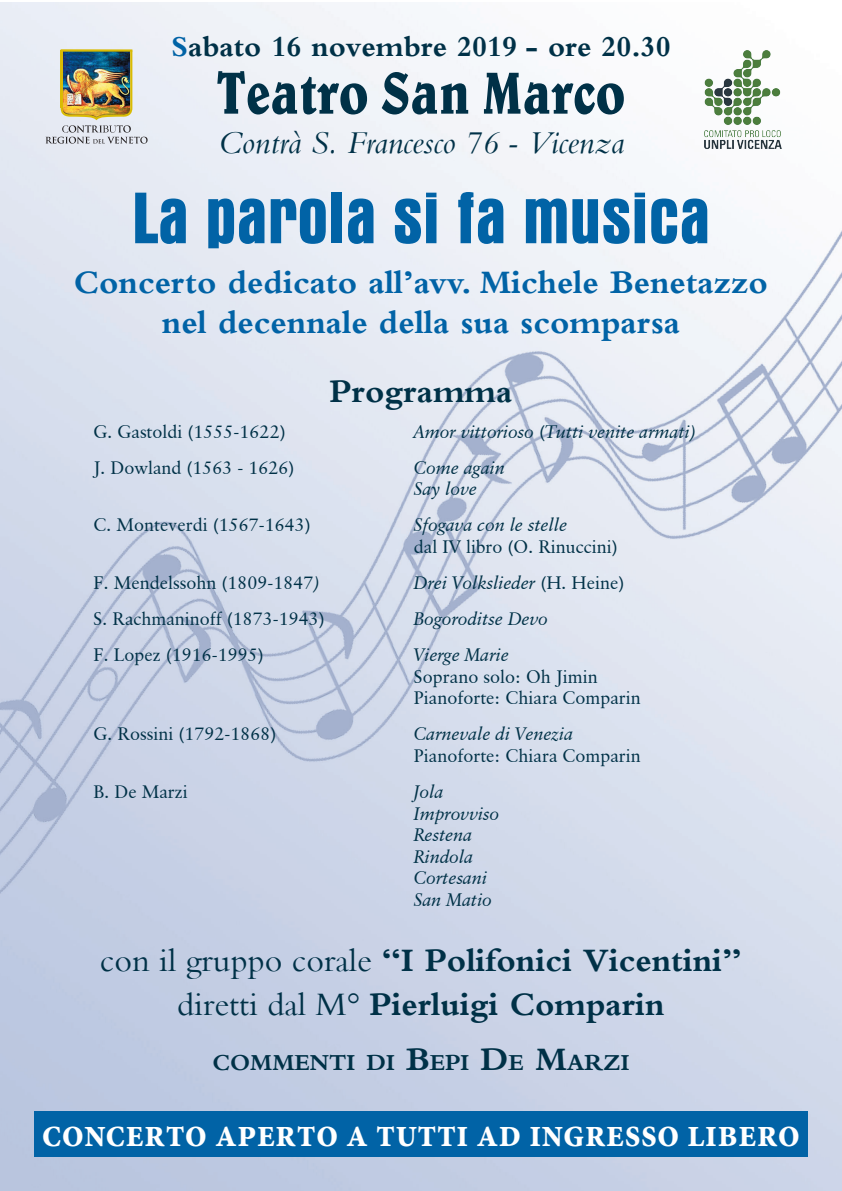
<style>
.page{position:relative;width:842px;height:1191px;background:#fff}
.page>*{position:absolute;margin:0;border:0;box-sizing:border-box;transform-origin:0 0}
.t1{font:700 condensed 74px "Aurora BT";color:#0163a6}
.t2{font:condensed 60px "Belwe BT";color:#003147}
.t3{font:700 40px "Minion Pro";color:#fff;scale:.9 1}
.t4{font:700 34px/43.6px "Bembo";color:#003147;text-align:center}
.t5{font:700 34px/40.8px "Bembo";color:#0163a6;text-align:center}
.t6{font:italic 33px "Bembo";color:#003147}
.t7{font:700 30px "Bembo";color:#003147}
.t8{font:700 23.8px "Bembo";color:#003147}
.t9{font:18px/21.6px "Classical Garamond BT";color:#003147}
.t10{font:italic 18px/21.6px "Classical Garamond BT";color:#003147}
.s1{color:#0163a6}
.s2{font-style:normal}
.s3{font-style:italic}
.s4{font-weight:400}
.s5{font-size:34px}
</style>
<div class="page">
<img style="left:0;top:2px;width:842px;height:1189px">
<div style="left:34px;top:1111px;width:774px;height:46px;background:#0163a6"></div>
<img style="left:702px;top:47px;width:81px;height:104px">
<img style="left:45px;top:51px;width:103px;height:93px">
<hr style="left:61px;top:49px;width:71px;height:3px;background:#d9bb04">
<h3 class="t7" style="left:171px;top:28px;width:501px"><span class="s1">S</span>abato 16 novembre 2019 - ore 20.30</h3>
<h2 class="t2" style="left:217px;top:56px;width:410px">Teatro San Marco</h2>
<h3 class="t6" style="left:218px;top:123px;width:408px">Contrà S. Francesco 76 - Vicenza</h3>
<h1 class="t1" style="left:132px;top:176px;width:580px">La parola si fa musica</h1>
<h3 class="t5" style="left:74px;top:260px;width:696px">Concerto dedicato all’avv. Michele Benetazzo nel decennale della sua scomparsa</h3>
<h3 class="t4" style="left:330px;top:368px;width:184px">Programma</h3>
<p class="t9" style="left:94px;top:420px;width:194px">G. Gastoldi (1555-1622)</p>
<p class="t10" style="left:414px;top:420px;width:284px">Amor vittorioso <span class="s2">(</span>Tutti venite armati)</p>
<p class="t9" style="left:94px;top:456px;width:203px">J. Dowland (1563 - 1626)</p>
<p class="t10" style="left:414px;top:456px;width:93px">Come again<br>Say love</p>
<p class="t9" style="left:94px;top:514px;width:219px">C. Monteverdi (1567-1643)</p>
<p class="t10" style="left:414px;top:514px;width:155px">Sfogava con le stelle</p>
<p class="t9" style="left:414px;top:536px;width:205px">dal IV libro (O. Rinuccini)</p>
<p class="t9" style="left:94px;top:572px;width:228px">F. Mendelssohn (1809-1847<span class="s3">)</span></p>
<p class="t10" style="left:414px;top:572px;width:212px">Drei Volkslieder <span class="s2">(H. Heine)</span></p>
<p class="t9" style="left:94px;top:608px;width:233px">S. Rachmaninoff (1873-1943)</p>
<p class="t10" style="left:414px;top:608px;width:136px">Bogoroditse Devo</p>
<p class="t9" style="left:94px;top:644px;width:172px">F. Lopez (1916-1995)</p>
<p class="t10" style="left:414px;top:644px;width:96px">Vierge Marie</p>
<p class="t9" style="left:414px;top:665px;width:228px">Soprano solo: Oh Jimin<br>Pianoforte: Chiara Comparin</p>
<p class="t9" style="left:94px;top:723px;width:184px">G. Rossini (1792-1868)</p>
<p class="t10" style="left:414px;top:723px;width:161px">Carnevale di Venezia</p>
<p class="t9" style="left:414px;top:744px;width:228px">Pianoforte: Chiara Comparin</p>
<p class="t9" style="left:94px;top:780px;width:96px">B. De Marzi</p>
<p class="t10" style="left:414px;top:780px;width:87px">Jola<br>Improvviso<br>Restena<br>Rindola<br>Cortesani<br>San Matio</p>
<h3 class="t4" style="left:100px;top:937px;width:644px"><span class="s4">con il gruppo corale</span> “I Polifonici Vicentini” <span class="s4">diretti dal M°</span> Pierluigi Comparin</h3>
<h3 class="t8" style="left:213px;top:1048px;width:418px">COMMENTI DI <span class="s5">B</span>EPI <span class="s5">D</span>E <span class="s5">M</span>ARZI</h3>
<h3 class="t3" style="left:42px;top:1104px;width:844px">concerto aperto a tutti ad ingresso libero</h3>
</div>
